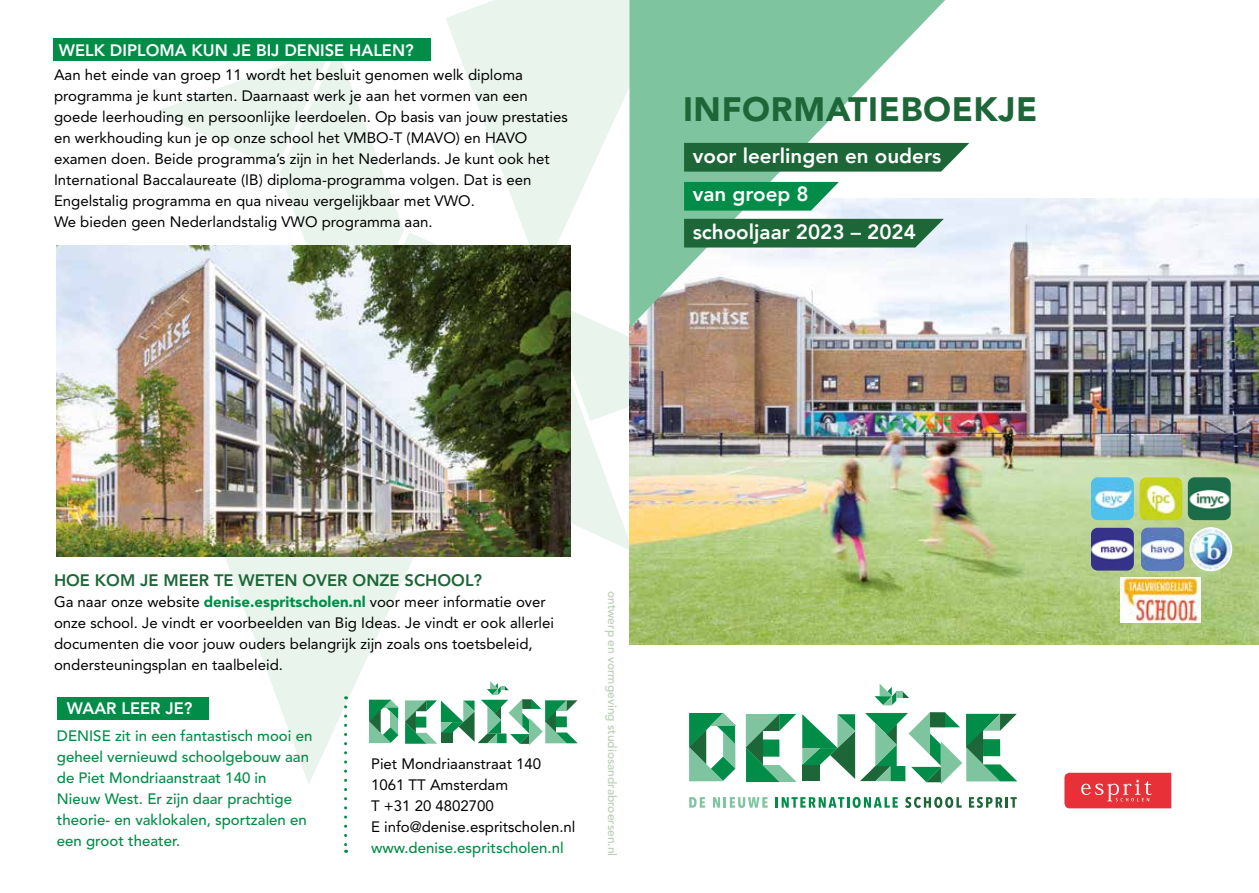
<style>
.page{position:relative;width:1259px;height:893px;background:#fff}
.page>*{position:absolute;margin:0;border:0;box-sizing:border-box;transform-origin:0 0}
.t1{font:900 33.6px "Avenir";letter-spacing:.02em;color:#1d6637}
.t2{font:800 20.55px/38.2px "Avenir";color:#fff}
.t3{font:800 16.5px "Avenir LT";color:#fff}
.t4{font:800 16.5px "Avenir LT";color:#1d6637}
.t5{font:15px/21px "Avenir LT";color:#000}
.t6{font:500 15px/21px "Avenir LT";color:#018d48}
.t7{font:500 12px "Avenir LT";color:#b8cfb3}
.s1{font-weight:900;color:#018d48}
</style>
<div class="page">
<div style="left:57px;top:697px;width:151px;height:23px;background:#018d48"></div>
<svg style="left:571px;top:431px;width:58px;height:119px"></svg>
<svg style="left:208px;top:557px;width:206px;height:227px"></svg>
<svg style="left:446px;top:0;width:183px;height:35px;background:#eaf4ee"></svg>
<div style="left:54px;top:39px;width:377px;height:22px;background:#018d48"></div>
<img style="left:56px;top:246px;width:515px;height:311px">
<svg style="left:405px;top:681px;width:173px;height:64px"></svg>
<svg style="left:368px;top:699px;width:31px;height:45px"></svg>
<svg style="left:344px;top:707px;width:3px;height:146px"></svg>
<img style="left:629px;top:199px;width:630px;height:446px">
<div style="left:629px;top:0;width:316px;height:35px;background:#7dc49f"></div>
<img style="left:135px;top:35px;width:834px;height:396px">
<svg style="left:746px;top:714px;width:50px;height:68px"></svg>
<svg style="left:689px;top:713px;width:47px;height:68px"></svg>
<svg style="left:874px;top:684px;width:35px;height:21px"></svg>
<svg style="left:802px;top:712px;width:215px;height:72px"></svg>
<svg style="left:689px;top:797px;width:16px;height:11px"></svg>
<svg style="left:713px;top:797px;width:54px;height:11px"></svg>
<svg style="left:775px;top:797px;width:123px;height:11px"></svg>
<svg style="left:905px;top:797px;width:56px;height:11px"></svg>
<svg style="left:969px;top:797px;width:47px;height:11px"></svg>
<svg style="left:1064px;top:773px;width:107px;height:35px;background:#e83f46"></svg>
<img style="left:1120px;top:578px;width:80px;height:44px">
<img style="left:1190px;top:528px;width:41px;height:43px">
<div style="left:1189px;top:527px;width:43px;height:44px;border:1px solid #fff;border-radius:50%"></div>
<img style="left:1139px;top:477px;width:43px;height:43px">
<img style="left:1187px;top:477px;width:43px;height:43px">
<img style="left:1091px;top:477px;width:42px;height:43px">
<img style="left:1091px;top:528px;width:42px;height:43px">
<img style="left:1141px;top:528px;width:43px;height:43px">
<p class="t3" style="left:59px;top:41px;width:356px">WELK DIPLOMA KUN JE BIJ DENISE HALEN?</p>
<p class="t5" style="left:54px;top:65px;width:515px">Aan het einde van groep 11 wordt het besluit genomen welk diploma programma je kunt starten. Daarnaast werk je aan het vormen van een goede leerhouding en persoonlijke leerdoelen. Op basis van jouw prestaties en werkhouding kun je op onze school het VMBO-T (MAVO) en HAVO examen doen. Beide programma’s zijn in het Nederlands. Je kunt ook het International Baccalaureate (IB) diploma-programma volgen. Dat is een Engelstalig programma en qua niveau vergelijkbaar met VWO.<br>We bieden geen Nederlandstalig VWO programma aan.</p>
<h1 class="t1" style="left:683px;top:89px;width:356px">INFORMATIEBOEKJE</h1>
<h2 class="t2" style="left:693px;top:137px;width:250px">voor leerlingen en ouders van groep 8<br>schooljaar 2023 – 2024</h2>
<p class="t4" style="left:54px;top:571px;width:430px">HOE KOM JE MEER TE WETEN OVER ONZE SCHOOL?</p>
<p class="t5" style="left:54px;top:592px;width:502px">Ga naar onze website <span class="s1">denise.espritscholen.nl</span> voor meer informatie over onze school. Je vindt er voorbeelden van Big Ideas. Je vindt er ook allerlei documenten die voor jouw ouders belangrijk zijn zoals ons toetsbeleid, ondersteuningsplan en taalbeleid.</p>
<p class="t3" style="left:67px;top:698px;width:127px">WAAR LEER JE?</p>
<p class="t6" style="left:57px;top:726px;width:257px">DENISE zit in een fantastisch mooi en geheel vernieuwd schoolgebouw aan de Piet Mondriaanstraat 140 in<br>Nieuw West. Er zijn daar prachtige theorie- en vaklokalen, sportzalen en een groot theater.</p>
<p class="t5" style="left:371px;top:754px;width:206px">Piet Mondriaanstraat 140<br>1061 TT Amsterdam<br>T +31 20 4802700<br>E info@denise.espritscholen.nl</p>
<p class="t6" style="left:371px;top:838px;width:194px">www.denise.espritscholen.nl</p>
<p class="t7" style="left:619px;top:591px;width:267px;rotate:90deg">ontwerp en vormgeving studiosandrabroersen.nl</p>
</div>
